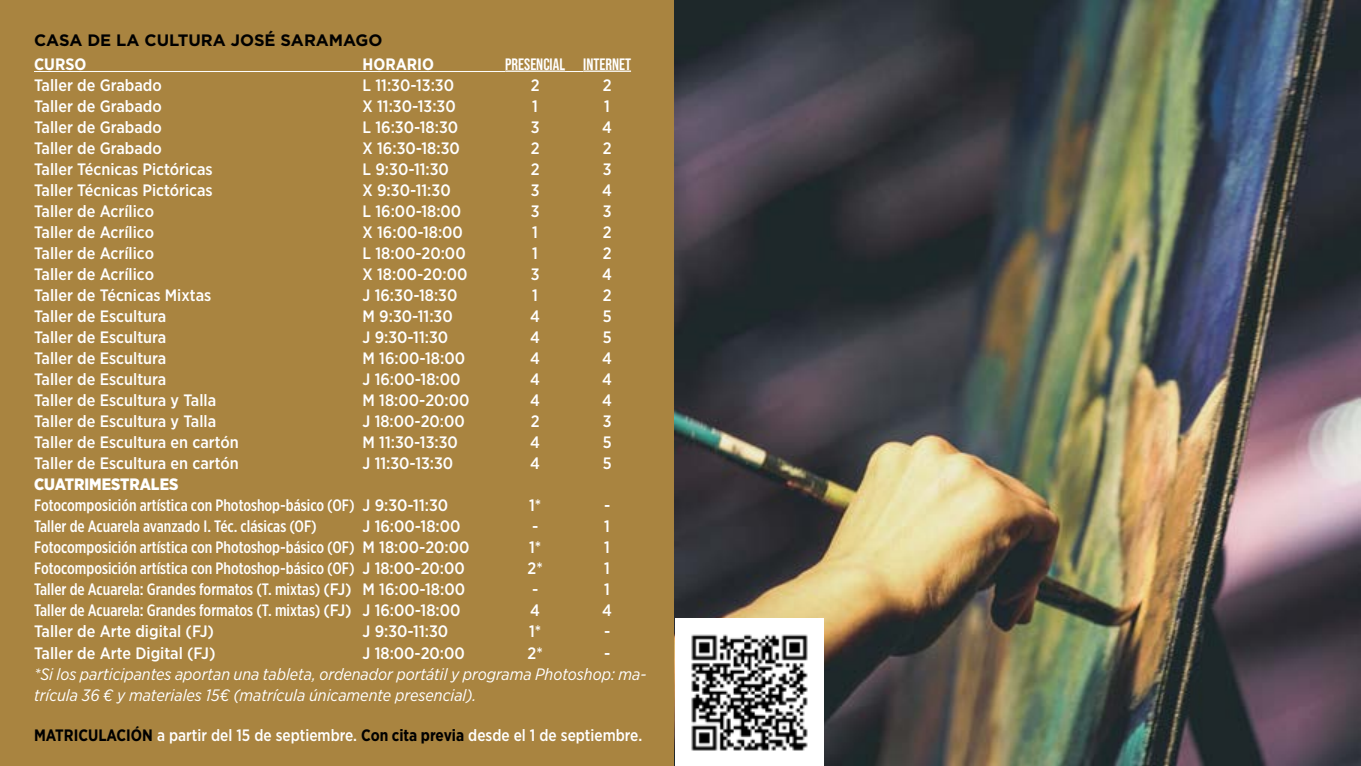
<style>
.page{position:relative;width:1361px;height:766px;background:#fff}
.page>*{position:absolute;margin:0;border:0;box-sizing:border-box;transform-origin:0 0}
.t1{font:500 16.5px "Gotham Narrow";color:#fff}
.t2{font:500 16.5px "Gotham X Narrow";color:#fff}
.t3{font:italic 16.5px/21px "Gotham Narrow";color:#fff}
.t4{font:500 16.5px "Gotham Narrow";color:#fff;scale:.95 1}
.t5{font:700 16.5px "Gotham";color:#000}
.t6{font:700 16.5px "Bebas Neue Pro";color:#fff}
.t7{font:900 16.5px "Gotham Narrow";color:#fff}
.t8{font:700 16.5px "Gotham Narrow";color:#fff}
.s1{font-family:"Gotham Narrow"}
.s2{font-weight:700;color:#000}
</style>
<div class="page">
<div style="left:0;top:0;width:680px;height:765px;background:#a98440"></div>
<hr style="left:34px;top:71px;width:471px;height:1px;background:#fff">
<hr style="left:505px;top:70px;width:60px;height:2px;background:#fff">
<svg style="left:565px;top:71px;width:18px;height:1px"></svg>
<hr style="left:583px;top:70px;width:48px;height:2px;background:#fff">
<img style="left:675px;top:0;width:685px;height:765px">
<img style="left:676px;top:618px;width:148px;height:147px">
<p class="t5" style="left:34px;top:31px;width:350px">CASA DE LA CULTURA JOSÉ SARAMAGO</p>
<p class="t8" style="left:34px;top:53px;width:54px">CURSO</p>
<p class="t8" style="left:363px;top:53px;width:73px">HORARIO</p>
<p class="t6" style="left:505px;top:55px;width:127px">PRESENCIAL INTERNET</p>
<p class="t1" style="left:34px;top:75px;width:129px">Taller de Grabado</p>
<p class="t1" style="left:363px;top:75px;width:93px">L 11:30-13:30</p>
<p class="t1" style="left:531px;top:75px;width:10px">2</p>
<p class="t1" style="left:603px;top:75px;width:10px">2</p>
<p class="t1" style="left:34px;top:96px;width:129px">Taller de Grabado</p>
<p class="t1" style="left:363px;top:96px;width:95px">X 11:30-13:30</p>
<p class="t1" style="left:532px;top:96px;width:7px">1</p>
<p class="t1" style="left:604px;top:96px;width:7px">1</p>
<p class="t1" style="left:34px;top:117px;width:129px">Taller de Grabado</p>
<p class="t1" style="left:363px;top:117px;width:97px">L 16:30-18:30</p>
<p class="t1" style="left:531px;top:117px;width:10px">3</p>
<p class="t1" style="left:602px;top:117px;width:11px">4</p>
<p class="t1" style="left:34px;top:138px;width:129px">Taller de Grabado</p>
<p class="t1" style="left:363px;top:138px;width:99px">X 16:30-18:30</p>
<p class="t1" style="left:531px;top:138px;width:10px">2</p>
<p class="t1" style="left:603px;top:138px;width:10px">2</p>
<p class="t1" style="left:34px;top:159px;width:180px">Taller Técnicas Pictóricas</p>
<p class="t1" style="left:363px;top:159px;width:88px">L 9:30-11:30</p>
<p class="t1" style="left:531px;top:159px;width:10px">2</p>
<p class="t1" style="left:603px;top:159px;width:10px">3</p>
<p class="t1" style="left:34px;top:180px;width:180px">Taller Técnicas Pictóricas</p>
<p class="t1" style="left:363px;top:180px;width:90px">X 9:30-11:30</p>
<p class="t1" style="left:531px;top:180px;width:10px">3</p>
<p class="t1" style="left:602px;top:180px;width:11px">4</p>
<p class="t1" style="left:34px;top:201px;width:122px">Taller de Acrílico</p>
<p class="t1" style="left:363px;top:201px;width:100px">L 16:00-18:00</p>
<p class="t1" style="left:531px;top:201px;width:10px">3</p>
<p class="t1" style="left:603px;top:201px;width:10px">3</p>
<p class="t1" style="left:34px;top:222px;width:122px">Taller de Acrílico</p>
<p class="t1" style="left:363px;top:222px;width:102px">X 16:00-18:00</p>
<p class="t1" style="left:532px;top:222px;width:7px">1</p>
<p class="t1" style="left:603px;top:222px;width:10px">2</p>
<p class="t1" style="left:34px;top:243px;width:122px">Taller de Acrílico</p>
<p class="t1" style="left:363px;top:243px;width:105px">L 18:00-20:00</p>
<p class="t1" style="left:532px;top:243px;width:7px">1</p>
<p class="t1" style="left:603px;top:243px;width:10px">2</p>
<p class="t1" style="left:34px;top:264px;width:122px">Taller de Acrílico</p>
<p class="t1" style="left:363px;top:264px;width:106px">X 18:00-20:00</p>
<p class="t1" style="left:531px;top:264px;width:10px">3</p>
<p class="t1" style="left:602px;top:264px;width:11px">4</p>
<p class="t1" style="left:34px;top:285px;width:179px">Taller de Técnicas Mixtas</p>
<p class="t1" style="left:363px;top:285px;width:96px">J 16:30-18:30</p>
<p class="t1" style="left:532px;top:285px;width:7px">1</p>
<p class="t1" style="left:603px;top:285px;width:10px">2</p>
<p class="t1" style="left:34px;top:306px;width:134px">Taller de Escultura</p>
<p class="t1" style="left:363px;top:306px;width:92px">M 9:30-11:30</p>
<p class="t1" style="left:530px;top:306px;width:11px">4</p>
<p class="t1" style="left:603px;top:306px;width:10px">5</p>
<p class="t1" style="left:34px;top:327px;width:134px">Taller de Escultura</p>
<p class="t1" style="left:363px;top:327px;width:87px">J 9:30-11:30</p>
<p class="t1" style="left:530px;top:327px;width:11px">4</p>
<p class="t1" style="left:603px;top:327px;width:10px">5</p>
<p class="t1" style="left:34px;top:348px;width:134px">Taller de Escultura</p>
<p class="t1" style="left:363px;top:348px;width:104px">M 16:00-18:00</p>
<p class="t1" style="left:530px;top:348px;width:11px">4</p>
<p class="t1" style="left:602px;top:348px;width:11px">4</p>
<p class="t1" style="left:34px;top:369px;width:134px">Taller de Escultura</p>
<p class="t1" style="left:363px;top:369px;width:99px">J 16:00-18:00</p>
<p class="t1" style="left:530px;top:369px;width:11px">4</p>
<p class="t1" style="left:602px;top:369px;width:11px">4</p>
<p class="t1" style="left:34px;top:390px;width:184px">Taller de Escultura y Talla</p>
<p class="t1" style="left:363px;top:390px;width:108px">M 18:00-20:00</p>
<p class="t1" style="left:530px;top:390px;width:11px">4</p>
<p class="t1" style="left:602px;top:390px;width:11px">4</p>
<p class="t1" style="left:34px;top:411px;width:184px">Taller de Escultura y Talla</p>
<p class="t1" style="left:363px;top:411px;width:104px">J 18:00-20:00</p>
<p class="t1" style="left:531px;top:411px;width:10px">2</p>
<p class="t1" style="left:603px;top:411px;width:10px">3</p>
<p class="t1" style="left:34px;top:432px;width:206px">Taller de Escultura en cartón</p>
<p class="t1" style="left:363px;top:432px;width:97px">M 11:30-13:30</p>
<p class="t1" style="left:530px;top:432px;width:11px">4</p>
<p class="t1" style="left:603px;top:432px;width:10px">5</p>
<p class="t1" style="left:34px;top:453px;width:206px">Taller de Escultura en cartón</p>
<p class="t1" style="left:363px;top:453px;width:92px">J 11:30-13:30</p>
<p class="t1" style="left:530px;top:453px;width:11px">4</p>
<p class="t1" style="left:603px;top:453px;width:10px">5</p>
<p class="t7" style="left:34px;top:473px;width:146px">CUATRIMESTRALES</p>
<p class="t2" style="left:34px;top:495px;width:416px">Fotocomposición artística con Photoshop-básico (OF) <span class="s1">J 9:30-11:30</span></p>
<p class="t1" style="left:529px;top:495px;width:14px">1*</p>
<p class="t1" style="left:604px;top:495px;width:8px">-</p>
<p class="t2" style="left:34px;top:516px;width:284px">Taller de Acuarela avanzado I. Téc. clásicas (OF)</p>
<p class="t1" style="left:363px;top:516px;width:99px">J 16:00-18:00</p>
<p class="t1" style="left:532px;top:516px;width:8px">-</p>
<p class="t1" style="left:604px;top:516px;width:7px">1</p>
<p class="t2" style="left:34px;top:537px;width:437px">Fotocomposición artística con Photoshop-básico (OF) <span class="s1">M 18:00-20:00</span></p>
<p class="t1" style="left:529px;top:537px;width:14px">1*</p>
<p class="t1" style="left:604px;top:537px;width:7px">1</p>
<p class="t2" style="left:34px;top:558px;width:432px">Fotocomposición artística con Photoshop-básico (OF) <span class="s1">J 18:00-20:00</span></p>
<p class="t1" style="left:527px;top:558px;width:17px">2*</p>
<p class="t1" style="left:604px;top:558px;width:7px">1</p>
<p class="t2" style="left:34px;top:579px;width:432px">Taller de Acuarela: Grandes formatos (T. mixtas) <span class="s1">(FJ) M 16:00-18:00</span></p>
<p class="t1" style="left:532px;top:579px;width:8px">-</p>
<p class="t1" style="left:604px;top:579px;width:7px">1</p>
<p class="t2" style="left:34px;top:600px;width:428px">Taller de Acuarela: Grandes formatos (T. mixtas) <span class="s1">(FJ) J 16:00-18:00</span></p>
<p class="t1" style="left:530px;top:600px;width:11px">4</p>
<p class="t1" style="left:602px;top:600px;width:11px">4</p>
<p class="t1" style="left:34px;top:621px;width:181px">Taller de Arte digital (FJ)</p>
<p class="t1" style="left:363px;top:621px;width:87px">J 9:30-11:30</p>
<p class="t1" style="left:529px;top:621px;width:14px">1*</p>
<p class="t1" style="left:604px;top:621px;width:8px">-</p>
<p class="t1" style="left:34px;top:642px;width:183px">Taller de Arte Digital (FJ)</p>
<p class="t1" style="left:363px;top:642px;width:104px">J 18:00-20:00</p>
<p class="t1" style="left:527px;top:642px;width:17px">2*</p>
<p class="t1" style="left:604px;top:642px;width:8px">-</p>
<p class="t3" style="left:34px;top:662px;width:614px">*Si los participantes aportan una tableta, ordenador portátil y programa Photoshop: ma&shy;trícula 36 € y materiales 15€ (matrícula únicamente presencial).</p>
<p class="t4" style="left:34px;top:724px;width:642px"><span class="s2">MATRICULACIÓN</span> a partir del 15 de septiembre. <span class="s2">Con cita previa</span> desde el 1 de septiembre.</p>
</div>
